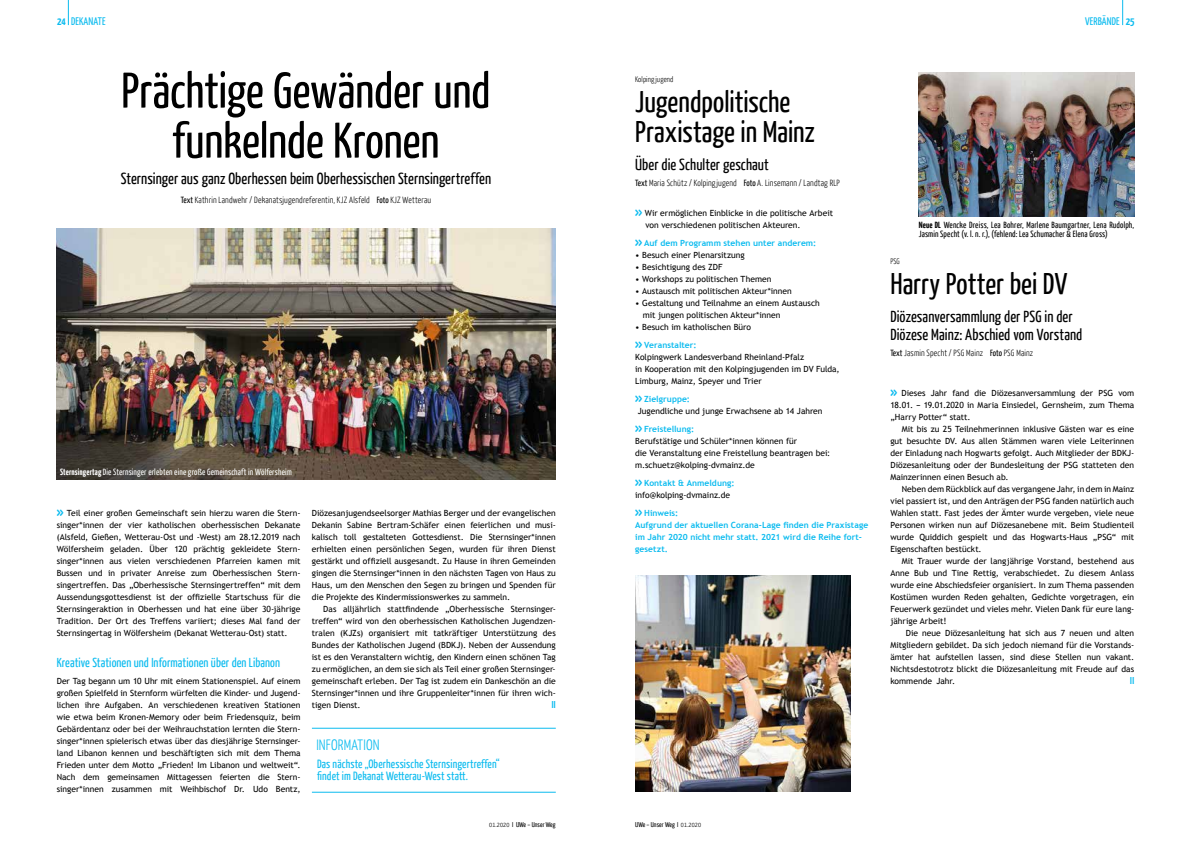
<style>
.page{position:relative;width:1191px;height:842px;background:#fff}
.page>*{position:absolute;margin:0;border:0;box-sizing:border-box;transform-origin:0 0}
.t1{font:50px/50px "BDKJ";letter-spacing:-.02em;color:#000;text-align:center}
.t2{font:30px/30px "BDKJ";letter-spacing:-.01em;color:#000}
.t3{font:16px/18px "BDKJ";letter-spacing:-.01em;color:#000}
.t4{font:300 15px "BDKJ";letter-spacing:-.005em;color:#0bbbef}
.t5{font:13px "BDKJ";letter-spacing:-.005em;color:#0bbbef}
.t6{font:12px/12px "BDKJ";color:#0bbbef}
.t7{font:11px "BDKJ";color:#0bbbef}
.t8{font:700 11px "BDKJ";color:#0bbbef}
.t9{font:700 10px "BDKJ";color:#0bbbef}
.t10{font:300 9px "BDKJ";letter-spacing:.005em;color:#000}
.t11{font:9px/9px "BDKJ";letter-spacing:.005em;color:#000}
.t12{font:9px "BDKJ";letter-spacing:.005em;color:#fff}
.t13{font:8.5px/12px "Trebuchet MS";color:#000;text-align:justify}
.t14{font:700 8.5px/12px "Trebuchet MS";letter-spacing:.005em;color:#0bbbef}
.t15{font:300 8px "BDKJ";color:#000}
.t16{font:7px "BDKJ";color:#000}
.s1{font-weight:700}
.s2{font-weight:400}
.s3{font-family:"BDKJ";font-weight:700;font-size:13px;color:#0bbbef}
.s4{font-weight:300}
.s5{font-family:"BDKJ";font-size:13px}
.s6{font-weight:700;color:#0bbbef}
</style>
<div class="page">
<svg style="left:68px;top:0;width:1px;height:25px"></svg>
<svg style="left:1122px;top:0;width:1px;height:25px"></svg>
<img style="left:57px;top:228px;width:499px;height:252px">
<img style="left:635px;top:576px;width:215px;height:216px">
<img style="left:918px;top:72px;width:216px;height:144px">
<hr style="left:312px;top:728px;width:244px;height:1px;background:#0bbbef">
<hr style="left:312px;top:792px;width:244px;height:1px;background:#0bbbef">
<p class="t7" style="left:57px;top:14px;width:50px"><span class="s1">24</span> DEKANATE</p>
<h1 class="t1" style="left:121px;top:63px;width:371px">Prächtige Gewänder und funkelnde Kronen</h1>
<h3 class="t3" style="left:121px;top:168px;width:372px">Sternsinger aus ganz Oberhessen beim Oberhessischen Sternsingertreffen</h3>
<p class="t10" style="left:181px;top:194px;width:252px"><span class="s2">Text</span> Kathrin Landwehr / Dekanatsjugendreferentin, KJZ Alsfeld <span class="s2">Foto</span> KJZ Wetterau</p>
<p class="t12" style="left:60px;top:466px;width:233px"><span class="s1">Sternsingertag</span> Die Sternsinger erlebten eine große Gemeinschaft in Wölfersheim</p>
<p class="t13" style="left:57px;top:507px;width:245px"><span class="s3">&gt;&gt;</span> Teil einer großen Gemeinschaft sein hierzu waren die Stern&shy;singer*innen der vier katholischen oberhessischen Dekanate (Alsfeld, Gießen, Wetterau-Ost und -West) am 28.12.2019 nach Wölfersheim geladen. Über 120 prächtig gekleidete Stern&shy;singer*innen aus vielen verschiedenen Pfarreien kamen mit Bussen und in privater Anreise zum Oberhessischen Stern&shy;singertreffen. Das „Oberhessische Sternsingertreffen“ mit dem Aussendungsgottesdienst ist der offizielle Startschuss für die Sternsingeraktion in Oberhessen und hat eine über 30-jährige Tradition. Der Ort des Treffens variiert; dieses Mal fand der Sternsingertag in Wölfersheim (Dekanat Wetterau-Ost) statt.</p>
<h3 class="t5" style="left:57px;top:654px;width:225px">Kreative Stationen und Informationen über den Libanon</h3>
<p class="t13" style="left:57px;top:675px;width:245px">Der Tag begann um 10 Uhr mit einem Stationenspiel. Auf einem großen Spielfeld in Sternform würfelten die Kinder- und Jugend&shy;lichen ihre Aufgaben. An verschiedenen kreativen Stationen wie etwa beim Kronen-Memory oder beim Friedensquiz, beim Gebärdentanz oder bei der Weihrauchstation lernten die Stern&shy;singer*innen spielerisch etwas über das diesjährige Sternsinger&shy;land Libanon kennen und beschäftigten sich mit dem Thema Frieden unter dem Motto „Frieden! Im Libanon und weltweit“.<br>Nach dem gemeinsamen Mittagessen feierten die Stern&shy;singer*innen zusammen mit Weihbischof Dr. Udo Bentz,</p>
<p class="t13" style="left:312px;top:507px;width:245px">Diözesanjugendseelsorger Mathias Berger und der evangelischen Dekanin Sabine Bertram-Schäfer einen feierlichen und musi&shy;kalisch toll gestalteten Gottesdienst. Die Sternsinger*innen erhielten einen persönlichen Segen, wurden für ihren Dienst gestärkt und offiziell ausgesandt. Zu Hause in ihren Gemeinden gingen die Sternsinger*innen in den nächsten Tagen von Haus zu Haus, um den Menschen den Segen zu bringen und Spenden für die Projekte des Kindermissionswerkes zu sammeln.</p>
<p class="t13" style="left:312px;top:603px;width:245px;text-indent:11px">Das alljährlich stattfindende „Oberhessische Sternsinger&shy;treffen“ wird von den oberhessischen Katholischen Jugendzen&shy;tralen (KJZs) organisiert mit tatkräftiger Unterstützung des Bundes der Katholischen Jugend (BDKJ). Neben der Aussendung ist es den Veranstaltern wichtig, den Kindern einen schönen Tag zu ermöglichen, an dem sie sich als Teil einer großen Sternsinger&shy;gemeinschaft erleben. Der Tag ist zudem ein Dankeschön an die Sternsinger*innen und ihre Gruppenleiter*innen für ihren wich&shy;tigen Dienst.</p>
<p class="t9" style="left:551px;top:698px;width:6px">II</p>
<h3 class="t4" style="left:316px;top:736px;width:65px">INFORMATION</h3>
<h3 class="t6" style="left:317px;top:758px;width:184px">Das nächste „Oberhessische Sternsingertreffen“ findet im Dekanat Wetterau-West statt.</h3>
<p class="t16" style="left:489px;top:820px;width:68px"><span class="s4">01.2020</span> I UWe – Unser Weg</p>
<p class="t15" style="left:635px;top:75px;width:40px">Kolpingjugend</p>
<h2 class="t2" style="left:635px;top:86px;width:181px">Jugendpolitische<br>Praxistage in Mainz</h2>
<h3 class="t3" style="left:635px;top:155px;width:135px">Über die Schulter geschaut</h3>
<p class="t10" style="left:635px;top:177px;width:206px"><span class="s2">Text</span> Maria Schütz / Kolpingjugend <span class="s2">Foto</span> A. Linsemann / Landtag RLP</p>
<p class="t13" style="left:645px;top:207px;width:189px;text-indent:-10px"><span class="s3">&gt;&gt;</span> Wir ermöglichen Einblicke in die politische Arbeit von verschiedenen politischen Akteuren.</p>
<p class="t14" style="left:635px;top:237px;width:182px"><span class="s5">&gt;&gt;</span> Auf dem Programm stehen unter anderem:</p>
<p class="t13" style="left:635px;top:249px;width:111px">• Besuch einer Plenarsitzung</p>
<p class="t13" style="left:635px;top:261px;width:89px">• Besichtigung des ZDF</p>
<p class="t13" style="left:635px;top:273px;width:138px">• Workshops zu politischen Themen</p>
<p class="t13" style="left:635px;top:285px;width:158px">• Austausch mit politischen Akteur*innen</p>
<p class="t13" style="left:643px;top:297px;width:178px;text-indent:-8px">• Gestaltung und Teilnahme an einem Austausch mit jungen politischen Akteur*innen</p>
<p class="t13" style="left:635px;top:318px;width:117px;line-height:18px">• Besuch im katholischen Büro <span class="s3">&gt;&gt;</span> <span class="s6">Veranstalter:</span></p>
<p class="t13" style="left:635px;top:351px;width:206px;text-align:left">Kolpingwerk Landesverband Rheinland-Pfalz<br>in Kooperation mit den Kolpingjugenden im DV Fulda,<br>Limburg, Mainz, Speyer und Trier</p>
<p class="t13" style="left:638px;top:393px;width:186px;text-indent:-3px"><span class="s3">&gt;&gt;</span> <span class="s6">Zielgruppe:<br></span>Jugendliche und junge Erwachsene ab 14 Jahren</p>
<p class="t13" style="left:635px;top:423px;width:197px;text-align:left"><span class="s3">&gt;&gt;</span> <span class="s6">Freistellung:<br></span>Berufstätige und Schüler*innen können für<br>die Veranstaltung eine Freistellung beantragen bei: m.schuetz@kolping-dvmainz.de</p>
<p class="t13" style="left:635px;top:477px;width:101px"><span class="s3">&gt;&gt;</span> <span class="s6">Kontakt &amp; Anmeldung: </span>info@kolping-dvmainz.de</p>
<p class="t14" style="left:635px;top:507px;width:235px"><span class="s5">&gt;&gt;</span> Hinweis:<br>Aufgrund der aktuellen Corana-Lage finden die Praxistage im Jahr 2020 nicht mehr statt. 2021 wird die Reihe fort&shy;gesetzt.</p>
<p class="t7" style="left:1085px;top:14px;width:36px">VERBÄNDE</p>
<p class="t8" style="left:1125px;top:14px;width:11px">25</p>
<p class="t15" style="left:890px;top:256px;width:11px">PSG</p>
<p class="t11" style="left:918px;top:220px;width:217px"><span class="s1">Neue DL</span> Wencke Dreiss, Lea Bohrer, Marlene Baumgartner, Lena Rudolph,<br>Jasmin Specht (v. l. n. r.), (fehlend: Lea Schumacher &amp; Elena Gross)</p>
<h2 class="t2" style="left:890px;top:267px;width:179px">Harry Potter bei DV</h2>
<h3 class="t3" style="left:890px;top:307px;width:194px">Diözesanversammlung der PSG in der<br>Diözese Mainz: Abschied vom Vorstand</h3>
<p class="t10" style="left:890px;top:347px;width:144px"><span class="s2">Text</span> Jasmin Specht / PSG Mainz <span class="s2">Foto</span> PSG Mainz</p>
<p class="t13" style="left:890px;top:387px;width:245px"><span class="s3">&gt;&gt;</span> Dieses Jahr fand die Diözesanversammlung der PSG vom 18.01. – 19.01.2020 in Maria Einsiedel, Gernsheim, zum Thema „Harry Potter“ statt.</p>
<p class="t13" style="left:890px;top:423px;width:245px;text-indent:11px">Mit bis zu 25 Teilnehmerinnen inklusive Gästen war es eine gut besuchte DV. Aus allen Stämmen waren viele Leiterinnen der Einladung nach Hogwarts gefolgt. Auch Mitglieder der BDKJ-Diözesanleitung oder der Bundesleitung der PSG statteten den Mainzerinnen einen Besuch ab.</p>
<p class="t13" style="left:890px;top:483px;width:245px;text-indent:11px">Neben dem Rückblick auf das vergangene Jahr, in dem in Mainz viel passiert ist, und den Anträgen der PSG fanden natürlich auch Wahlen statt. Fast jedes der Ämter wurde vergeben, viele neue Personen wirken nun auf Diözesanebene mit. Beim Studienteil wurde Quiddich gespielt und das Hogwarts-Haus „PSG“ mit Eigenschaften bestückt.</p>
<p class="t13" style="left:890px;top:555px;width:245px;text-indent:11px">Mit Trauer wurde der langjährige Vorstand, bestehend aus Anne Bub und Tine Rettig, verabschiedet. Zu diesem Anlass wurde eine Abschiedsfeier organisiert. In zum Thema passenden Kostümen wurden Reden gehalten, Gedichte vorgetragen, ein Feuerwerk gezündet und vieles mehr. Vielen Dank für eure lang&shy;jährige Arbeit!</p>
<p class="t13" style="left:890px;top:627px;width:245px;text-indent:15px">Die neue Diözesanleitung hat sich aus 7 neuen und alten Mitgliedern gebildet. Da sich jedoch niemand für die Vorstands&shy;ämter hat aufstellen lassen, sind diese Stellen nun vakant.<br>Nichtsdestotrotz blickt die Diözesanleitung mit Freude auf das kommende Jahr.</p>
<p class="t9" style="left:1130px;top:674px;width:6px">II</p>
<p class="t16" style="left:635px;top:820px;width:67px">UWe – Unser Weg I <span class="s4">01.2020</span></p>
</div>
